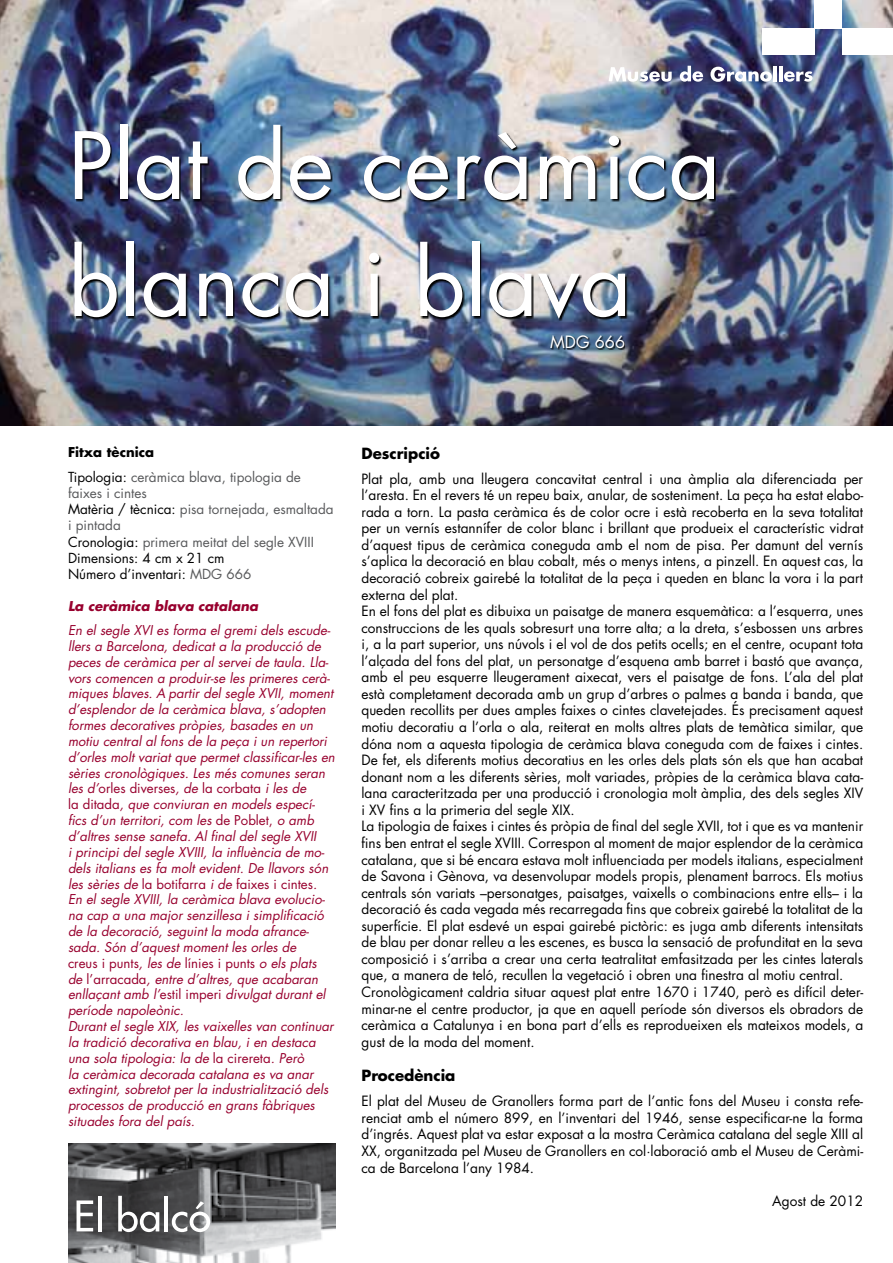
<style>
.page{position:relative;width:893px;height:1263px;background:#fff}
.page>*{position:absolute;margin:0;border:0;box-sizing:border-box;transform-origin:0 0}
.t1{font:90px/117px "Futura";color:#fff}
.t2{font:16.5px "Futura";color:#fff}
.t3{font:700 15px "Futura";color:#000}
.t4{font:13.8px/16.5px "Futura";color:#000}
.t5{font:13.5px/16.2px "Futura";color:#58595b}
.t6{font:italic 13.2px/15.9px "Futura";color:#98002e}
.t7{font:italic 700 13.2px "Futura";color:#98002e}
.t8{font:700 13.2px "Futura";color:#000}
.s1{color:#000}
.s2{font-style:normal}
</style>
<div class="page">
<img style="left:0;top:0;width:893px;height:425px">
<img style="left:76px;top:126px;width:640px;height:195px">
<img style="left:68px;top:1144px;width:268px;height:119px">
<svg style="left:608px;top:67px;width:64px;height:15px"></svg>
<svg style="left:680px;top:66px;width:23px;height:16px"></svg>
<svg style="left:710px;top:67px;width:62px;height:15px"></svg>
<hr style="left:773px;top:66px;width:4px;height:15px;background:#fff">
<hr style="left:779px;top:66px;width:3px;height:15px;background:#fff">
<svg style="left:784px;top:71px;width:29px;height:11px"></svg>
<div style="left:815px;top:0;width:27px;height:28px;background:#fff"></div>
<div style="left:762px;top:28px;width:53px;height:26px;background:#fff"></div>
<div style="left:842px;top:28px;width:51px;height:26px;background:#fff"></div>
<svg style="left:551px;top:336px;width:74px;height:14px"></svg>
<svg style="left:77px;top:1200px;width:16px;height:31px"></svg>
<hr style="left:98px;top:1196px;width:3px;height:35px;background:#fff">
<svg style="left:118px;top:1196px;width:41px;height:36px"></svg>
<hr style="left:164px;top:1196px;width:4px;height:35px;background:#fff">
<svg style="left:172px;top:1201px;width:38px;height:31px"></svg>
<h1 class="t1" style="left:68px;top:106px;width:654px">Plat de ceràmica blanca i blava</h1>
<p class="t2" style="left:550px;top:331px;width:77px">MDG 666</p>
<p class="t8" style="left:68px;top:443px;width:88px">Fitxa tècnica</p>
<p class="t5" style="left:68px;top:468px;width:267px"><span class="s1">Tipologia:</span> ceràmica blava, tipologia de faixes i cintes<br><span class="s1">Matèria / tècnica:</span> pisa tornejada, esmaltada i pintada<br><span class="s1">Cronologia:</span> primera meitat del segle XVIII<br><span class="s1">Dimensions: 4 cm x 21 cm<br>Número d’inventari:</span> MDG 666</p>
<p class="t7" style="left:68px;top:597px;width:192px">La ceràmica blava catalana</p>
<p class="t6" style="left:68px;top:622px;width:268px">En el segle XVI es forma el gremi dels escude&shy;llers a Barcelona, dedicat a la producció de peces de ceràmica per al servei de taula. Lla&shy;vors comencen a produir-se les primeres cerà&shy;miques blaves. A partir del segle XVII, moment d’esplendor de la ceràmica blava, s’adopten formes decoratives pròpies, basades en un motiu central al fons de la peça i un repertori d’orles molt variat que permet classificar-les en sèries cronològiques. Les més comunes seran les d’<span class="s2">orles diverses</span>, de <span class="s2">la corbata</span> i les de<br><span class="s2">la ditada</span>, que conviuran en models especí&shy;fics d’un territori, com les <span class="s2">de Poblet,</span> o amb d’altres sense sanefa. Al final del segle XVII<br>i principi del segle XVIII, la influència de mo&shy;dels italians es fa molt evident. De llavors són les sèries de <span class="s2">la botifarra</span> i de <span class="s2">faixes i cintes</span>.<br>En el segle XVIII, la ceràmica blava evolucio&shy;na cap a una major senzillesa i simplificació de la decoració, seguint la moda afrance&shy;sada. Són d’aquest moment les orles de<br><span class="s2">creus i punts</span>, les de <span class="s2">línies i punts</span> o els plats<br>de <span class="s2">l’arracada</span>, entre d’altres, que acabaran enllaçant amb l’<span class="s2">estil imperi</span> divulgat durant el període napoleònic.<br>Durant el segle XIX, les vaixelles van continuar la tradició decorativa en blau, i en destaca una sola tipologia: la de <span class="s2">la cirereta</span>. Però<br>la ceràmica decorada catalana es va anar extingint, sobretot per la industrialització dels processos de producció en grans fàbriques situades fora del país.</p>
<p class="t3" style="left:361px;top:442px;width:80px">Descripció</p>
<p class="t4" style="left:361px;top:470px;width:503px">Plat pla, amb una lleugera concavitat central i una àmplia ala diferenciada per l’aresta. En el revers té un repeu baix, anular, de sosteniment. La peça ha estat elabo&shy;rada a torn. La pasta ceràmica és de color ocre i està recoberta en la seva totalitat per un vernís estannífer de color blanc i brillant que produeix el característic vidrat d’aquest tipus de ceràmica coneguda amb el nom de pisa. Per damunt del vernís s’aplica la decoració en blau cobalt, més o menys intens, a pinzell. En aquest cas, la decoració cobreix gairebé la totalitat de la peça i queden en blanc la vora i la part externa del plat.<br>En el fons del plat es dibuixa un paisatge de manera esquemàtica: a l’esquerra, unes construccions de les quals sobresurt una torre alta; a la dreta, s’esbossen uns arbres i, a la part superior, uns núvols i el vol de dos petits ocells; en el centre, ocupant tota l’alçada del fons del plat, un personatge d’esquena amb barret i bastó que avança, amb el peu esquerre lleugerament aixecat, vers el paisatge de fons. L’ala del plat està completament decorada amb un grup d’arbres o palmes a banda i banda, que queden recollits per dues amples faixes o cintes clavetejades. És precisament aquest motiu decoratiu a l’orla o ala, reiterat en molts altres plats de temàtica similar, que dóna nom a aquesta tipologia de ceràmica blava coneguda com de faixes i cintes.<br>De fet, els diferents motius decoratius en les orles dels plats són els que han acabat donant nom a les diferents sèries, molt variades, pròpies de la ceràmica blava cata&shy;lana caracteritzada per una producció i cronologia molt àmplia, des dels segles XIV i XV fins a la primeria del segle XIX.<br>La tipologia de faixes i cintes és pròpia de final del segle XVII, tot i que es va mantenir fins ben entrat el segle XVIII. Correspon al moment de major esplendor de la ceràmica catalana, que si bé encara estava molt influenciada per models italians, especialment de Savona i Gènova, va desenvolupar models propis, plenament barrocs. Els motius centrals són variats –personatges, paisatges, vaixells o combinacions entre ells– i la decoració és cada vegada més recarregada fins que cobreix gairebé la totalitat de la superfície. El plat esdevé un espai gairebé pictòric: es juga amb diferents intensitats de blau per donar relleu a les escenes, es busca la sensació de profunditat en la seva composició i s’arriba a crear una certa teatralitat emfasitzada per les cintes laterals que, a manera de teló, recullen la vegetació i obren una finestra al motiu central.<br>Cronològicament caldria situar aquest plat entre 1670 i 1740, però es difícil deter&shy;minar-ne el centre productor, ja que en aquell període són diversos els obradors de ceràmica a Catalunya i en bona part d’ells es reprodueixen els mateixos models, a gust de la moda del moment.</p>
<p class="t3" style="left:361px;top:1065px;width:96px">Procedència</p>
<p class="t4" style="left:361px;top:1093px;width:503px;text-align:justify">El plat del Museu de Granollers forma part de l’antic fons del Museu i consta refe&shy;renciat amb el número 899, en l’inventari del 1946, sense especificar-ne la forma d’ingrés. Aquest plat va estar exposat a la mostra Ceràmica catalana del segle XIII al XX, organitzada pel Museu de Granollers en col·laboració amb el Museu de Ceràmi&shy;ca de Barcelona l’any 1984.</p>
<p class="t4" style="left:772px;top:1192px;width:92px">Agost de 2012</p>
</div>
